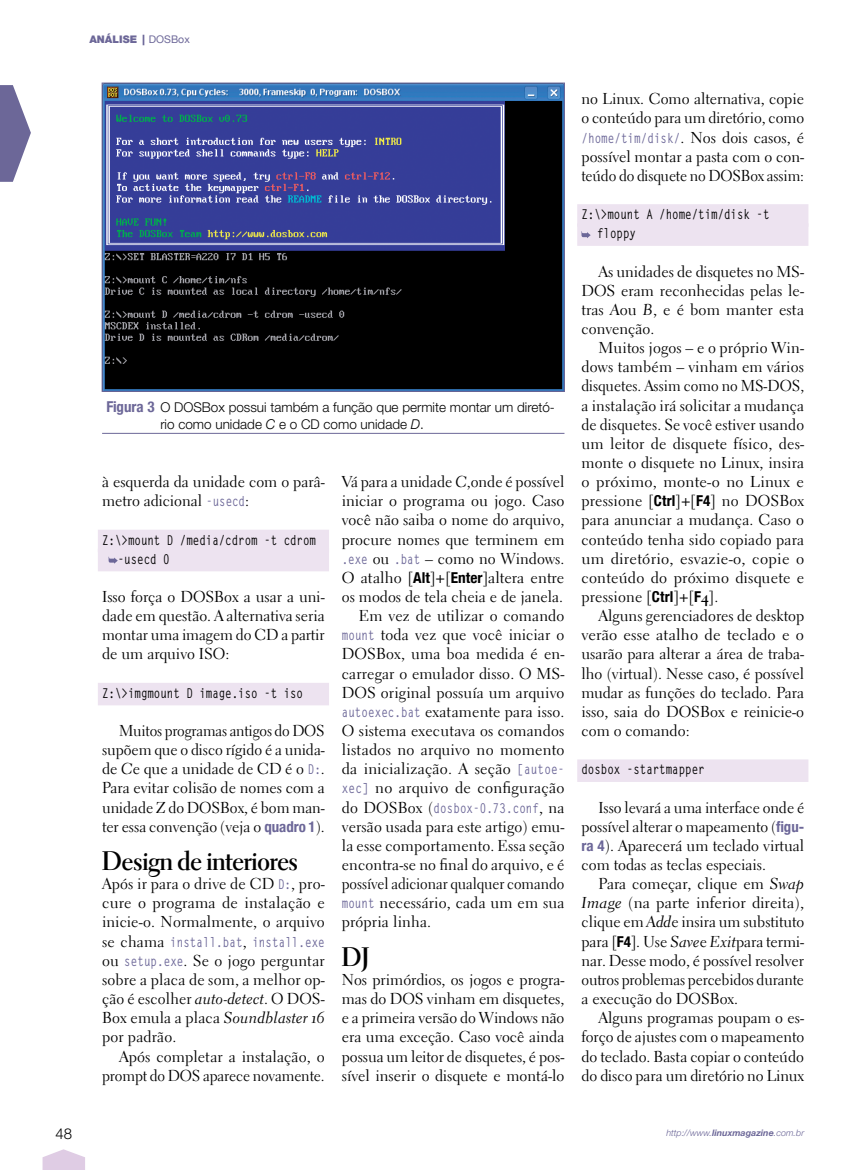
<style>
.page{position:relative;width:868px;height:1170px;background:#fff}
.page>*{position:absolute;margin:0;border:0;box-sizing:border-box;transform-origin:0 0}
.Intertítulo{font:27px "Electra LT Std Bold Display";color:#000}
.Parágrafo{font:15.75px/19.2px "Electra LT Std";color:#000;text-align:justify}
.Parágrafo___Inicial{font:15.75px/19.2px "Electra LT Std";color:#000;text-align:justify}
.Parágrafo-2{font:15.75px/19.2px "Electra LT Std";color:#000;text-align:justify;scale:.96 1}
.t1{font:300 15px "Helvetica Neue LT Std";color:#000}
.Listagem{font:700 13.5px "Letter Gothic Std";color:#000;scale:.8 1}
.Legenda{font:300 13.5px/16.5px "Helvetica Neue LT Std";color:#000}
.Parágrafo___Inicial-2{font:700 13.5px "Letter Gothic Std";letter-spacing:.01em;color:#6c6798;scale:.8 1}
.Parágrafo___Inicial-3{font:700 13.5px "Letter Gothic Std";letter-spacing:.01em;color:#6c6798;scale:.81 1}
.Parágrafo-3{font:700 13.5px "Letter Gothic Std";letter-spacing:.01em;color:#6c6798;scale:.8 1}
.Seção{font:900 10.5px "Helvetica Neue LT Std";color:#6c6798}
.t2{font:italic 300 9px "Helvetica Neue LT Std";color:#6c6798}
.s1{font-family:"Helvetica Neue";font-weight:400}
.s2{font-family:"Helvetica Neue";font-weight:700;font-stretch:condensed;font-size:15px;color:#6c6798}
.s3{font-family:"Helvetica Neue";font-style:italic}
.s4{font-family:"Letter Gothic Std";font-weight:700;font-size:13.5px;color:#6c6798}
.s5{font-family:"Electra LT Std Cursive"}
.s6{font-family:"Electra LT Std";font-weight:400;font-size:15.75px;color:#000}
.s7{font-weight:700}
.s8{font-family:"Helvetica Neue";font-weight:700;font-stretch:condensed;font-size:15px}
</style>
<div class="page">
<svg style="left:0;top:85px;width:31px;height:97px"></svg>
<svg style="left:43px;top:1149px;width:42px;height:20px"></svg>
<div style="left:98px;top:529px;width:231px;height:23px;background:#ede3f0"></div>
<div style="left:98px;top:549px;width:231px;height:22px;background:#ede3f0"></div>
<div style="left:98px;top:682px;width:231px;height:23px;background:#ede3f0"></div>
<svg style="left:109px;top:557px;width:9px;height:6px"></svg>
<div style="left:577px;top:204px;width:231px;height:23px;background:#ede3f0"></div>
<div style="left:577px;top:223px;width:231px;height:23px;background:#ede3f0"></div>
<div style="left:577px;top:759px;width:231px;height:22px;background:#ede3f0"></div>
<svg style="left:581px;top:231px;width:9px;height:7px"></svg>
<img style="left:104px;top:85px;width:458px;height:304px">
<div style="left:102px;top:83px;width:462px;height:308px;border:1px solid #6c6798"></div>
<hr style="left:102px;top:433px;width:462px;height:1px;background:#6c6798">
<p class="Seção" style="left:89px;top:33px;width:102px">ANÁLISE | <span class="s1">DOSBox</span></p>
<p class="Legenda" style="left:160px;top:399px;width:396px;text-indent:-54px"><span class="s2">Figura 3</span> O DOSBox possui também a função que permite montar um diretó&shy;rio como unidade <span class="s3">C</span> e o CD como unidade <span class="s3">D</span>.</p>
<p class="Parágrafo" style="left:102px;top:472px;width:224px">à esquerda da unidade com o parâ&shy;metro adicional <span class="s4">-usecd</span>:</p>
<p class="Listagem" style="left:102px;top:531px;width:269px">Z:\&gt;mount D /media/cdrom -t cdrom</p>
<p class="Listagem" style="left:118px;top:550px;width:66px">-usecd 0</p>
<p class="Parágrafo___Inicial" style="left:102px;top:587px;width:224px">Isso força o DOSBox a usar a uni&shy;dade em questão. A alternativa seria montar uma imagem do CD a partir de um arquivo ISO:</p>
<p class="Listagem" style="left:102px;top:684px;width:253px">Z:\&gt;imgmount D image.iso -t iso</p>
<p class="Parágrafo-2" style="left:102px;top:721px;width:233px;text-indent:17px">Muitos programas antigos do DOS supõem que o disco rígido é a unida&shy;de <span class="s5">C</span>e que a unidade de CD é o <span class="s4">D:</span>.<br>Para evitar colisão de nomes com a unidade <span class="s5">Z</span> do DOSBox, é bom man&shy;ter essa convenção (veja o <span class="s2">quadro 1</span>).</p>
<p class="Intertítulo" style="left:102px;top:844px;width:197px">Design de interiores</p>
<p class="Parágrafo___Inicial" style="left:102px;top:874px;width:224px">Após ir para o drive de CD <span class="s4">D:</span>, pro&shy;cure o programa de instalação e inicie-o. Normalmente, o arquivo</p>
<p class="Parágrafo___Inicial-2" style="left:102px;top:933px;width:280px"><span class="s6">se chama</span> install.bat<span class="s6">,</span> install.exe</p>
<p class="Parágrafo___Inicial" style="left:102px;top:950px;width:224px">ou <span class="s4">setup.exe</span>. Se o jogo perguntar sobre a placa de som, a melhor op&shy;ção é escolher <span class="s5">auto-detect</span>. O DOS-Box emula a placa <span class="s5">Soundblaster 16 </span>por padrão.</p>
<p class="Parágrafo" style="left:102px;top:1046px;width:224px;text-align:right">Após completar a instalação, o prompt do DOS aparece novamente.</p>
<p class="Parágrafo" style="left:342px;top:472px;width:224px">Vá para a unidade <span class="s5">C</span>,onde é possível iniciar o programa ou jogo. Caso você não saiba o nome do arquivo, procure nomes que terminem em <span class="s4">.exe</span> ou <span class="s4">.bat</span> – como no Windows.<br>O atalho <span class="s7">[</span><span class="s8">Alt</span><span class="s7">]+[</span><span class="s8">Enter</span><span class="s7">]</span>altera entre os modos de tela cheia e de janela.</p>
<p class="Parágrafo" style="left:342px;top:606px;width:224px;text-indent:17px">Em vez de utilizar o comando <span class="s4">mount</span> toda vez que você iniciar o DOSBox, uma boa medida é en&shy;carregar o emulador disso. O MS-DOS original possuía um arquivo <span class="s4">autoexec.bat</span> exatamente para isso.<br>O sistema executava os comandos listados no arquivo no momento da inicialização. A seção <span class="s4">[autoe&shy;xec]</span> no arquivo de configuração</p>
<p class="Parágrafo-3" style="left:342px;top:799px;width:280px"><span class="s6">do DOSBox (</span>dosbox-0.73.conf<span class="s6">, na</span></p>
<p class="Parágrafo" style="left:342px;top:816px;width:224px">versão usada para este artigo) emu&shy;la esse comportamento. Essa seção encontra-se no final do arquivo, e é possível adicionar qualquer comando <span class="s4">mount</span> necessário, cada um em sua própria linha.</p>
<p class="Intertítulo" style="left:342px;top:940px;width:29px">DJ</p>
<p class="Parágrafo___Inicial" style="left:342px;top:969px;width:224px">Nos primórdios, os jogos e progra&shy;mas do DOS vinham em disquetes, e a primeira versão do Windows não era uma exceção. Caso você ainda possua um leitor de disquetes, é pos&shy;sível inserir o disquete e montá-lo</p>
<p class="Parágrafo___Inicial" style="left:581px;top:89px;width:224px">no Linux. Como alternativa, copie o conteúdo para um diretório, como</p>
<p class="Parágrafo___Inicial-3" style="left:581px;top:129px;width:276px">/home/tim/disk/<span class="s6">. Nos dois casos, é</span></p>
<p class="Parágrafo___Inicial" style="left:581px;top:147px;width:224px">possível montar a pasta com o con&shy;teúdo do disquete no DOSBox assim:</p>
<p class="Listagem" style="left:581px;top:206px;width:236px">Z:\&gt;mount A /home/tim/disk -t</p>
<p class="Listagem" style="left:597px;top:225px;width:50px">floppy</p>
<p class="Parágrafo" style="left:581px;top:261px;width:224px;text-indent:17px">As unidades de disquetes no MS-DOS eram reconhecidas pelas le&shy;tras <span class="s5">A</span>ou <span class="s5">B</span>, e é bom manter esta convenção.</p>
<p class="Parágrafo" style="left:581px;top:338px;width:224px;text-indent:17px">Muitos jogos – e o próprio Win&shy;dows também – vinham em vários disquetes. Assim como no MS-DOS, a instalação irá solicitar a mudança de disquetes. Se você estiver usando um leitor de disquete físico, des&shy;monte o disquete no Linux, insira o próximo, monte-o no Linux e pressione <span class="s7">[</span><span class="s8">Ctrl</span><span class="s7">]+[</span><span class="s8">F4</span><span class="s7">]</span> no DOSBox para anunciar a mudança. Caso o conteúdo tenha sido copiado para um diretório, esvazie-o, copie o conteúdo do próximo disquete e pressione <span class="s7">[</span><span class="s8">Ctrl</span><span class="s7">]+[</span><span class="s8">F</span><span class="s7">4]</span>.</p>
<p class="Parágrafo" style="left:581px;top:606px;width:224px;text-indent:17px">Alguns gerenciadores de desktop verão esse atalho de teclado e o usarão para alterar a área de traba&shy;lho (virtual). Nesse caso, é possível mudar as funções do teclado. Para isso, saia do DOSBox e reinicie-o com o comando:</p>
<p class="Listagem" style="left:581px;top:761px;width:155px">dosbox -startmapper</p>
<p class="Parágrafo" style="left:581px;top:797px;width:224px;text-indent:17px">Isso levará a uma interface onde é possível alterar o mapeamento (<span class="s2">figu&shy;ra 4</span>). Aparecerá um teclado virtual com todas as teclas especiais.</p>
<p class="Parágrafo" style="left:581px;top:874px;width:224px;text-indent:17px">Para começar, clique em <span class="s5">Swap Image</span> (na parte inferior direita), clique em <span class="s5">Add</span>e insira um substituto para <span class="s7">[</span><span class="s8">F4</span><span class="s7">]</span>. Use <span class="s5">Save</span>e <span class="s5">Exit</span>para termi&shy;nar. Desse modo, é possível resolver outros problemas percebidos durante a execução do DOSBox.</p>
<p class="Parágrafo" style="left:581px;top:1008px;width:224px;text-indent:17px">Alguns programas poupam o es&shy;forço de ajustes com o mapeamento do teclado. Basta copiar o conteúdo do disco para um diretório no Linux</p>
<p class="t1" style="left:55px;top:1123px;width:18px">48</p>
<p class="t2" style="left:666px;top:1127px;width:139px">http://www.<span class="s7">linuxmagazine</span>.com.br</p>
</div>
